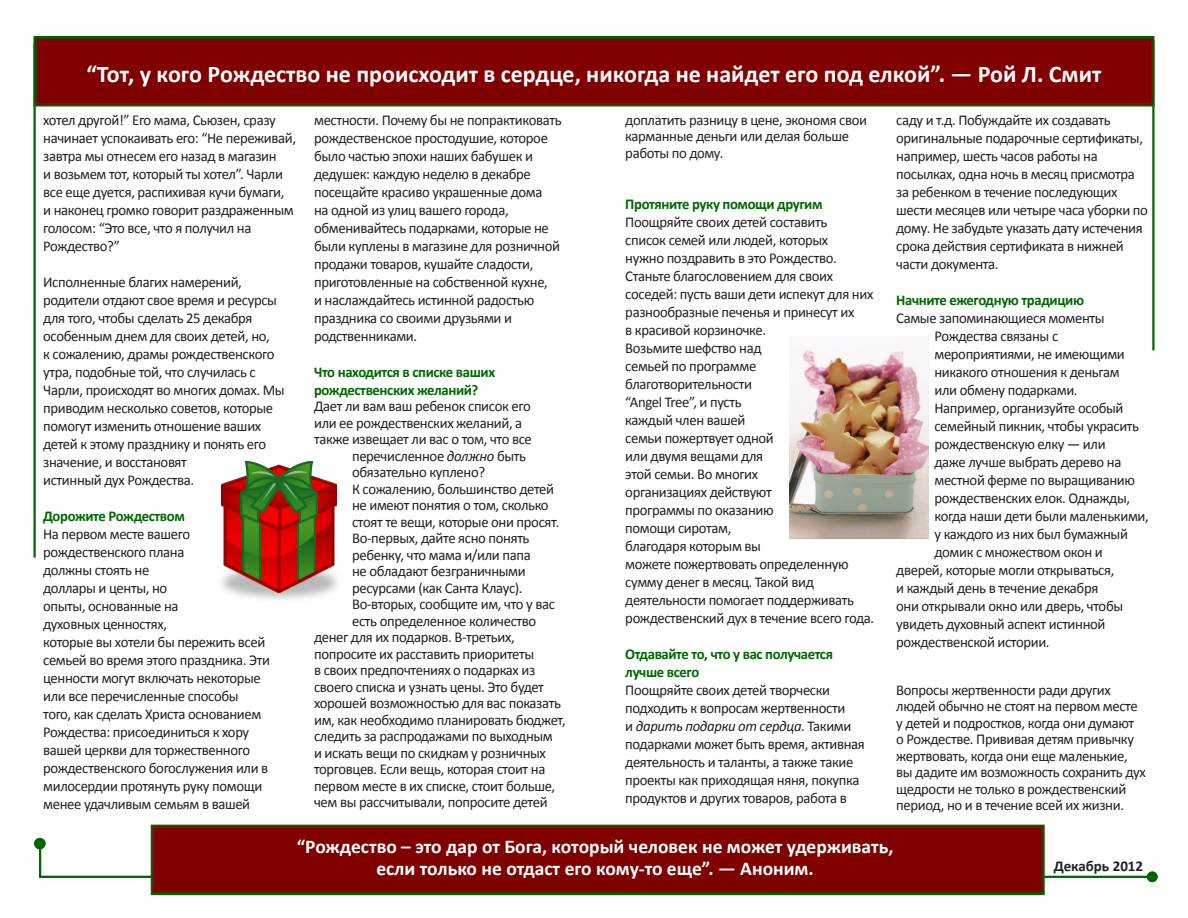
<style>
.page{position:relative;width:1188px;height:918px;background:#fff}
.page>*{position:absolute;margin:0;border:0;box-sizing:border-box;transform-origin:0 0}
.t1{font:700 24px "Calibri";color:#fff}
.t2{font:700 19.5px/21.5px "Calibri";color:#fff;text-align:center}
.Default{font:15px/18px "Calibri";letter-spacing:-.025em;color:#231f20}
.t3{font:700 15px/18px "Calibri";letter-spacing:-.025em;color:#060}
.t4{font:700 15px "Calibri";color:#231f20}
.s1{font-style:italic}
</style>
<div class="page">
<hr style="left:1152px;top:40px;width:3px;height:310px;background:#060">
<hr style="left:33px;top:42px;width:3px;height:516px;background:#060">
<hr style="left:39px;top:849px;width:2px;height:28px;background:#060">
<svg style="left:1147px;top:872px;width:11px;height:10px"></svg>
<hr style="left:39px;top:876px;width:1108px;height:2px;background:#060">
<div style="left:34px;top:838px;width:11px;height:11px;background:#060;border-radius:50%"></div>
<div style="left:34px;top:838px;width:11px;height:11px;border:1px solid #060;border-radius:50%"></div>
<svg style="left:34px;top:36px;width:1120px;height:70px;background:#770600"></svg>
<svg style="left:151px;top:825px;width:894px;height:70px;background:#770600"></svg>
<img style="left:221px;top:461px;width:117px;height:139px">
<img style="left:790px;top:336px;width:139px;height:203px">
<p class="t1" style="left:87px;top:59px;width:1016px">“Тот, у кого Рождество не происходит в сердце, никогда не найдет его под елкой”. — Рой Л. Смит</p>
<p class="Default" style="left:43px;top:111px;width:254px">хотел другой!” Его мама, Сьюзен, сразу начинает успокаивать его: “Не переживай, завтра мы отнесем его назад в магазин<br>и возьмем тот, который ты хотел”. Чарли все еще дуется, распихивая кучи бумаги, и наконец громко говорит раздраженным голосом: “Это все, что я получил на Рождество?”</p>
<p class="Default" style="left:43px;top:273px;width:243px">Исполненные благих намерений, родители отдают свое время и ресурсы для того, чтобы сделать 25 декабря особенным днем для своих детей, но,<br>к сожалению, драмы рождественского утра, подобные той, что случилась с Чарли, происходят во многих домах. Мы приводим несколько советов, которые помогут изменить отношение ваших детей к этому празднику и понять его значение, и восстановят<br>истинный дух Рождества.</p>
<p class="t3" style="left:43px;top:507px;width:143px">Дорожите Рождеством</p>
<p class="Default" style="left:43px;top:525px;width:228px">На первом месте вашего рождественского плана<br>должны стоять не<br>доллары и центы, но<br>опыты, основанные на<br>духовных ценностях,<br>которые вы хотели бы пережить всей семьей во время этого праздника. Эти ценности могут включать некоторые или все перечисленные способы того, как сделать Христа основанием<br>Рождества: присоединиться к хору вашей церкви для торжественного рождественского богослужения или в милосердии протянуть руку помощи менее удачливым семьям в вашей</p>
<p class="Default" style="left:314px;top:111px;width:249px">местности. Почему бы не попрактиковать рождественское простодушие, которое было частью эпохи наших бабушек и дедушек: каждую неделю в декабре посещайте красиво украшенные дома<br>на одной из улиц вашего города, обменивайтесь подарками, которые не были куплены в магазине для розничной продажи товаров, кушайте сладости, приготовленные на собственной кухне,<br>и наслаждайтесь истинной радостью праздника со своими друзьями и родственниками.</p>
<p class="t3" style="left:314px;top:363px;width:183px">Что находится в списке ваших рождественских желаний?</p>
<p class="Default" style="left:314px;top:397px;width:218px">Дает ли вам ваш ребенок список его</p>
<p class="Default" style="left:314px;top:414px;width:210px">или ее рождественских желаний, а</p>
<p class="Default" style="left:314px;top:430px;width:219px">также извещает ли вас о том, что все</p>
<p class="Default" style="left:352px;top:447px;width:176px">перечисленное <span class="s1">должно</span> быть</p>
<p class="Default" style="left:352px;top:463px;width:135px">обязательно куплено?</p>
<p class="Default" style="left:352px;top:480px;width:204px">К сожалению, большинство детей</p>
<p class="Default" style="left:352px;top:496px;width:198px">не имеют понятия о том, сколько</p>
<p class="Default" style="left:352px;top:513px;width:209px">стоят те вещи, которые они просят.</p>
<p class="Default" style="left:352px;top:529px;width:179px">Во-первых, дайте ясно понять</p>
<p class="Default" style="left:352px;top:546px;width:180px">ребенку, что мама и/или папа</p>
<p class="Default" style="left:352px;top:562px;width:175px">не обладают безграничными</p>
<p class="Default" style="left:352px;top:579px;width:172px">ресурсами (как Санта Клаус).</p>
<p class="Default" style="left:352px;top:595px;width:204px">Во-вторых, сообщите им, что у вас</p>
<p class="Default" style="left:352px;top:612px;width:186px">есть определенное количество</p>
<p class="Default" style="left:314px;top:628px;width:202px">денег для их подарков. В-третьих,</p>
<p class="Default" style="left:314px;top:645px;width:222px">попросите их расставить приоритеты</p>
<p class="Default" style="left:314px;top:661px;width:223px">в своих предпочтениях о подарках из</p>
<p class="Default" style="left:314px;top:678px;width:231px">своего списка и узнать цены. Это будет</p>
<p class="Default" style="left:314px;top:694px;width:248px">хорошей возможностью для вас показать</p>
<p class="Default" style="left:314px;top:711px;width:253px">им, как необходимо планировать бюджет,</p>
<p class="Default" style="left:314px;top:727px;width:240px">следить за распродажами по выходным</p>
<p class="Default" style="left:314px;top:744px;width:233px">и искать вещи по скидкам у розничных</p>
<p class="Default" style="left:314px;top:760px;width:233px">торговцев. Если вещь, которая стоит на</p>
<p class="Default" style="left:314px;top:777px;width:243px">первом месте в их списке, стоит больше,</p>
<p class="Default" style="left:314px;top:793px;width:235px">чем вы рассчитывали, попросите детей</p>
<p class="Default" style="left:625px;top:111px;width:243px;line-height:16.5px">доплатить разницу в цене, экономя свои карманные деньги или делая больше работы по дому.</p>
<p class="t3" style="left:625px;top:195px;width:199px">Протяните руку помощи другим</p>
<p class="Default" style="left:625px;top:213px;width:250px">Поощряйте своих детей составить<br>список семей или людей, которых<br>нужно поздравить в это Рождество.<br>Станьте благословением для своих соседей: пусть ваши дети испекут для них разнообразные печенья и принесут их<br>в красивой корзиночке.<br>Возьмите шефство над<br>семьей по программе благотворительности<br>“Angel Tree”, и пусть<br>каждый член вашей<br>семьи пожертвует одной<br>или двумя вещами для<br>этой семьи. Во многих<br>организациях действуют<br>программы по оказанию<br>помощи сиротам,<br>благодаря которым вы<br>можете пожертвовать определенную сумму денег в месяц. Такой вид деятельности помогает поддерживать рождественский дух в течение всего года.</p>
<p class="t3" style="left:625px;top:645px;width:209px">Отдавайте то, что у вас получается лучше всего</p>
<p class="Default" style="left:625px;top:681px;width:241px">Поощряйте своих детей творчески подходить к вопросам жертвенности<br>и <span class="s1">дарить подарки от сердца</span>. Такими подарками может быть время, активная деятельность и таланты, а также такие проекты как приходящая няня, покупка продуктов и других товаров, работа в</p>
<p class="Default" style="left:896px;top:111px;width:253px">саду и т.д. Побуждайте их создавать оригинальные подарочные сертификаты, например, шесть часов работы на посылках, одна ночь в месяц присмотра за ребенком в течение последующих шести месяцев или четыре часа уборки по дому. Не забудьте указать дату истечения срока действия сертификата в нижней части документа.</p>
<p class="t3" style="left:896px;top:291px;width:189px">Начните ежегодную традицию</p>
<p class="Default" style="left:896px;top:309px;width:210px">Самые запоминающиеся моменты</p>
<p class="Default" style="left:934px;top:327px;width:125px">Рождества связаны с</p>
<p class="Default" style="left:934px;top:345px;width:192px">мероприятиями, не имеющими</p>
<p class="Default" style="left:934px;top:363px;width:187px">никакого отношения к деньгам</p>
<p class="Default" style="left:934px;top:381px;width:145px">или обмену подарками.</p>
<p class="Default" style="left:934px;top:399px;width:191px">Например, организуйте особый</p>
<p class="Default" style="left:934px;top:417px;width:206px">семейный пикник, чтобы украсить</p>
<p class="Default" style="left:934px;top:435px;width:173px">рождественскую елку — или</p>
<p class="Default" style="left:934px;top:453px;width:188px">даже лучше выбрать дерево на</p>
<p class="Default" style="left:934px;top:471px;width:202px">местной ферме по выращиванию</p>
<p class="Default" style="left:934px;top:489px;width:197px">рождественских елок. Однажды,</p>
<p class="Default" style="left:934px;top:507px;width:216px">когда наши дети были маленькими,</p>
<p class="Default" style="left:934px;top:525px;width:195px">у каждого из них был бумажный</p>
<p class="Default" style="left:934px;top:543px;width:170px">домик с множеством окон и</p>
<p class="Default" style="left:896px;top:561px;width:220px">дверей, которые могли открываться,</p>
<p class="Default" style="left:896px;top:579px;width:204px">и каждый день в течение декабря</p>
<p class="Default" style="left:896px;top:597px;width:229px">они открывали окно или дверь, чтобы</p>
<p class="Default" style="left:896px;top:615px;width:211px">увидеть духовный аспект истинной</p>
<p class="Default" style="left:896px;top:633px;width:155px">рождественской истории.</p>
<p class="Default" style="left:896px;top:681px;width:251px;line-height:16.5px">Вопросы жертвенности ради других людей обычно не стоят на первом месте у детей и подростков, когда они думают о Рождестве. Прививая детям привычку жертвовать, когда они еще маленькие, вы дадите им возможность сохранить дух щедрости не только в рождественский период, но и в течение всей их жизни.</p>
<p class="t2" style="left:297px;top:836px;width:598px">“Рождество – это дар от Бога, который человек не может удерживать, если только не отдаст его кому-то еще”. — Аноним.</p>
<p class="t4" style="left:1054px;top:856px;width:91px">Декабрь 2012</p>
</div>
